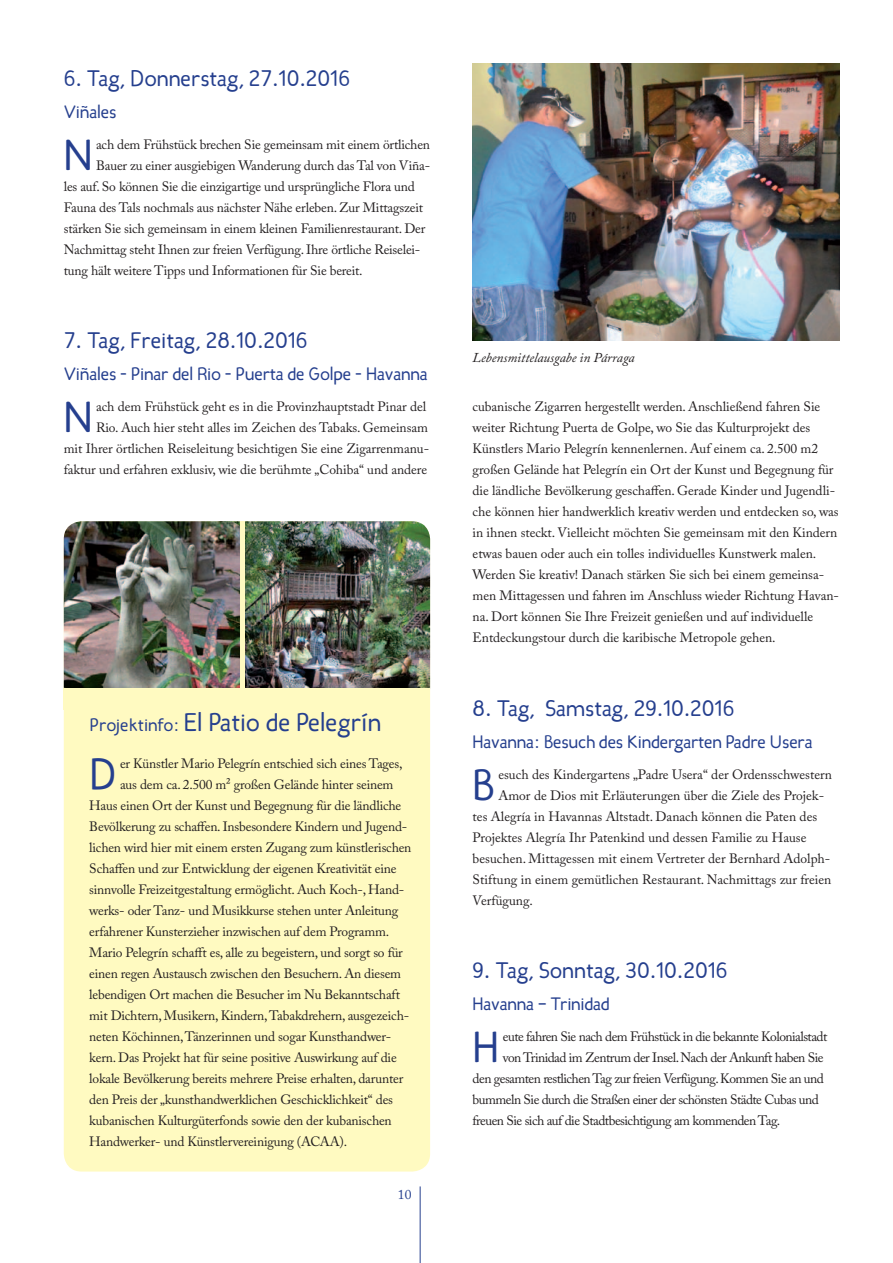
<style>
.page{position:relative;width:893px;height:1263px;background:#fff}
.page>*{position:absolute;margin:0;border:0;box-sizing:border-box;transform-origin:0 0}
.t1{font:43.35px "Candela";color:#253f8e}
.t2{font:25.5px "Candela";color:#253f8e}
.t3{font:22.5px "Candela";color:#253f8e}
.t4{font:18px "Candela";letter-spacing:-.01em;color:#253f8e}
.t5{font:13.5px/21px "Adobe Caslon Pro";letter-spacing:-.015em;color:#231f20;text-align:right}
.t6{font:13.5px "Adobe Caslon Pro";letter-spacing:-.04em;color:#231f20}
.t7{font:italic 13.5px "Adobe Caslon Pro";color:#231f20}
.t8{font:13.5px "Adobe Caslon Pro";color:#253f8e}
.s1{font-size:18px}
</style>
<div class="page">
<hr style="left:420px;top:1186px;width:1px;height:77px;background:#253f8e">
<div style="left:64px;top:521px;width:366px;height:650px;background:#fffac1;border-radius:18px"></div>
<img style="left:245px;top:521px;width:185px;height:167px">
<img style="left:64px;top:521px;width:176px;height:167px">
<img style="left:473px;top:64px;width:366px;height:277px">
<h3 class="t3" style="left:64px;top:63px;width:288px">6. Tag, Donnerstag, 27.10.2016</h3>
<h3 class="t4" style="left:64px;top:100px;width:54px">Viñales</h3>
<h1 class="t1" style="left:64px;top:126px;width:30px">N</h1>
<p class="t5" style="left:96px;top:133px;width:335px">ach dem Frühstück brechen Sie gemeinsam mit einem örtlichen</p>
<p class="t5" style="left:96px;top:154px;width:335px">Bauer zu einer ausgiebigen Wanderung durch das Tal von Viña-</p>
<p class="t5" style="left:64px;top:175px;width:353px">les auf. So können Sie die einzigartige und ursprüngliche Flora und</p>
<p class="t5" style="left:64px;top:196px;width:361px">Fauna des Tals nochmals aus nächster Nähe erleben. Zur Mittagszeit</p>
<p class="t5" style="left:64px;top:217px;width:363px">stärken Sie sich gemeinsam in einem kleinen Familienrestaurant. Der</p>
<p class="t5" style="left:64px;top:238px;width:358px">Nachmittag steht Ihnen zur freien Verfügung. Ihre örtliche Reiselei-</p>
<p class="t5" style="left:64px;top:259px;width:300px">tung hält weitere Tipps und Informationen für Sie bereit.</p>
<h3 class="t3" style="left:64px;top:326px;width:245px">7. Tag, Freitag, 28.10.2016</h3>
<h3 class="t4" style="left:64px;top:362px;width:365px">Viñales - Pinar del Rio - Puerta de Golpe - Havanna</h3>
<h1 class="t1" style="left:64px;top:389px;width:30px">N</h1>
<p class="t7" style="left:473px;top:349px;width:164px">Lebensmittelausgabe in Párraga</p>
<p class="t5" style="left:64px;top:396px;width:367px">ach dem Frühstück geht es in die Provinzhauptstadt Pinar del<br>Rio. Auch hier steht alles im Zeichen des Tabaks. Gemeinsam<br>mit Ihrer örtlichen Reiseleitung besichtigen Sie eine Zigarrenmanu&shy;faktur und erfahren exklusiv, wie die berühmte „Cohiba“ und andere</p>
<p class="t5" style="left:473px;top:396px;width:368px;text-align:left">cubanische Zigarren hergestellt werden. Anschließend fahren Sie weiter Richtung Puerta de Golpe, wo Sie das Kulturprojekt des Künstlers Mario Pelegrín kennenlernen. Auf einem ca. 2.500 m2 großen Gelände hat Pelegrín ein Ort der Kunst und Begegnung für die ländliche Bevölkerung geschaffen. Gerade Kinder und Jugendli&shy;che können hier handwerklich kreativ werden und entdecken so, was in ihnen steckt. Vielleicht möchten Sie gemeinsam mit den Kindern etwas bauen oder auch ein tolles individuelles Kunstwerk malen.<br>Werden Sie kreativ! Danach stärken Sie sich bei einem gemeinsa&shy;men Mittagessen und fahren im Anschluss wieder Richtung Havan&shy;na. Dort können Sie Ihre Freizeit genießen und auf individuelle Entdeckungstour durch die karibische Metropole gehen.</p>
<h2 class="t2" style="left:90px;top:706px;width:293px"><span class="s1">Projektinfo:</span> El Patio de Pelegrín</h2>
<h1 class="t1" style="left:89px;top:746px;width:29px">D</h1>
<p class="t5" style="left:120px;top:753px;width:284px">er Künstler Mario Pelegrín entschied sich eines Tages,</p>
<p class="t5" style="left:120px;top:774px;width:275px">aus dem ca. 2.500 m² großen Gelände hinter seinem</p>
<p class="t5" style="left:89px;top:795px;width:314px">Haus einen Ort der Kunst und Begegnung für die ländliche</p>
<p class="t5" style="left:89px;top:816px;width:320px">Bevölkerung zu schaffen. Insbesondere Kindern und Jugend-</p>
<p class="t5" style="left:89px;top:837px;width:324px">lichen wird hier mit einem ersten Zugang zum künstlerischen</p>
<p class="t5" style="left:89px;top:858px;width:309px">Schaffen und zur Entwicklung der eigenen Kreativität eine</p>
<p class="t5" style="left:89px;top:879px;width:317px">sinnvolle Freizeitgestaltung ermöglicht. Auch Koch-, Hand-</p>
<p class="t5" style="left:89px;top:900px;width:311px">werks- oder Tanz- und Musikkurse stehen unter Anleitung</p>
<p class="t5" style="left:89px;top:921px;width:301px">erfahrener Kunsterzieher inzwischen auf dem Programm.</p>
<p class="t5" style="left:89px;top:942px;width:315px">Mario Pelegrín schafft es, alle zu begeistern, und sorgt so für</p>
<p class="t5" style="left:89px;top:963px;width:313px">einen regen Austausch zwischen den Besuchern. An diesem</p>
<p class="t5" style="left:89px;top:984px;width:312px">lebendigen Ort machen die Besucher im Nu Bekanntschaft</p>
<p class="t5" style="left:89px;top:1005px;width:321px">mit Dichtern, Musikern, Kindern, Tabakdrehern, ausgezeich-</p>
<p class="t5" style="left:89px;top:1026px;width:304px">neten Köchinnen, Tänzerinnen und sogar Kunsthandwer-</p>
<p class="t5" style="left:89px;top:1047px;width:309px">kern. Das Projekt hat für seine positive Auswirkung auf die</p>
<p class="t5" style="left:89px;top:1068px;width:315px">lokale Bevölkerung bereits mehrere Preise erhalten, darunter</p>
<p class="t5" style="left:89px;top:1089px;width:305px">den Preis der „kunsthandwerklichen Geschicklichkeit“ des</p>
<p class="t5" style="left:89px;top:1110px;width:304px">kubanischen Kulturgüterfonds sowie den der kubanischen</p>
<p class="t5" style="left:89px;top:1131px;width:259px">Handwerker- und Künstlervereinigung (ACAA).</p>
<p class="t8" style="left:398px;top:1186px;width:15px">10</p>
<h3 class="t3" style="left:473px;top:693px;width:263px">8. Tag, Samstag, 29.10.2016</h3>
<h3 class="t4" style="left:473px;top:730px;width:342px">Havanna: Besuch des Kindergarten Padre Usera</h3>
<h1 class="t1" style="left:473px;top:756px;width:24px">B</h1>
<p class="t5" style="left:498px;top:763px;width:335px">esuch des Kindergartens „Padre Usera“ der Ordensschwestern</p>
<p class="t5" style="left:498px;top:784px;width:327px">Amor de Dios mit Erläuterungen über die Ziele des Projek-</p>
<p class="t5" style="left:473px;top:805px;width:346px">tes Alegría in Havannas Altstadt. Danach können die Paten des</p>
<p class="t5" style="left:473px;top:826px;width:335px">Projektes Alegría Ihr Patenkind und dessen Familie zu Hause</p>
<p class="t5" style="left:473px;top:847px;width:359px">besuchen. Mittagessen mit einem Vertreter der Bernhard Adolph-</p>
<p class="t5" style="left:473px;top:868px;width:360px">Stiftung in einem gemütlichen Restaurant. Nachmittags zur freien</p>
<p class="t5" style="left:473px;top:889px;width:62px">Verfügung.</p>
<h3 class="t3" style="left:473px;top:956px;width:256px">9. Tag, Sonntag, 30.10.2016</h3>
<h3 class="t4" style="left:473px;top:992px;width:139px">Havanna – Trinidad</h3>
<h1 class="t1" style="left:473px;top:1019px;width:28px">H</h1>
<p class="t6" style="left:503px;top:1028px;width:326px">eute fahren Sie nach dem Frühstück in die bekannte Kolonialstadt</p>
<p class="t6" style="left:503px;top:1049px;width:322px">von Trinidad im Zentrum der Insel. Nach der Ankunft haben Sie</p>
<p class="t6" style="left:473px;top:1070px;width:353px">den gesamten restlichen Tag zur freien Verfügung. Kommen Sie an und</p>
<p class="t6" style="left:473px;top:1091px;width:348px">bummeln Sie durch die Straßen einer der schönsten Städte Cubas und</p>
<p class="t6" style="left:473px;top:1112px;width:309px">freuen Sie sich auf die Stadtbesichtigung am kommenden Tag.</p>
</div>
